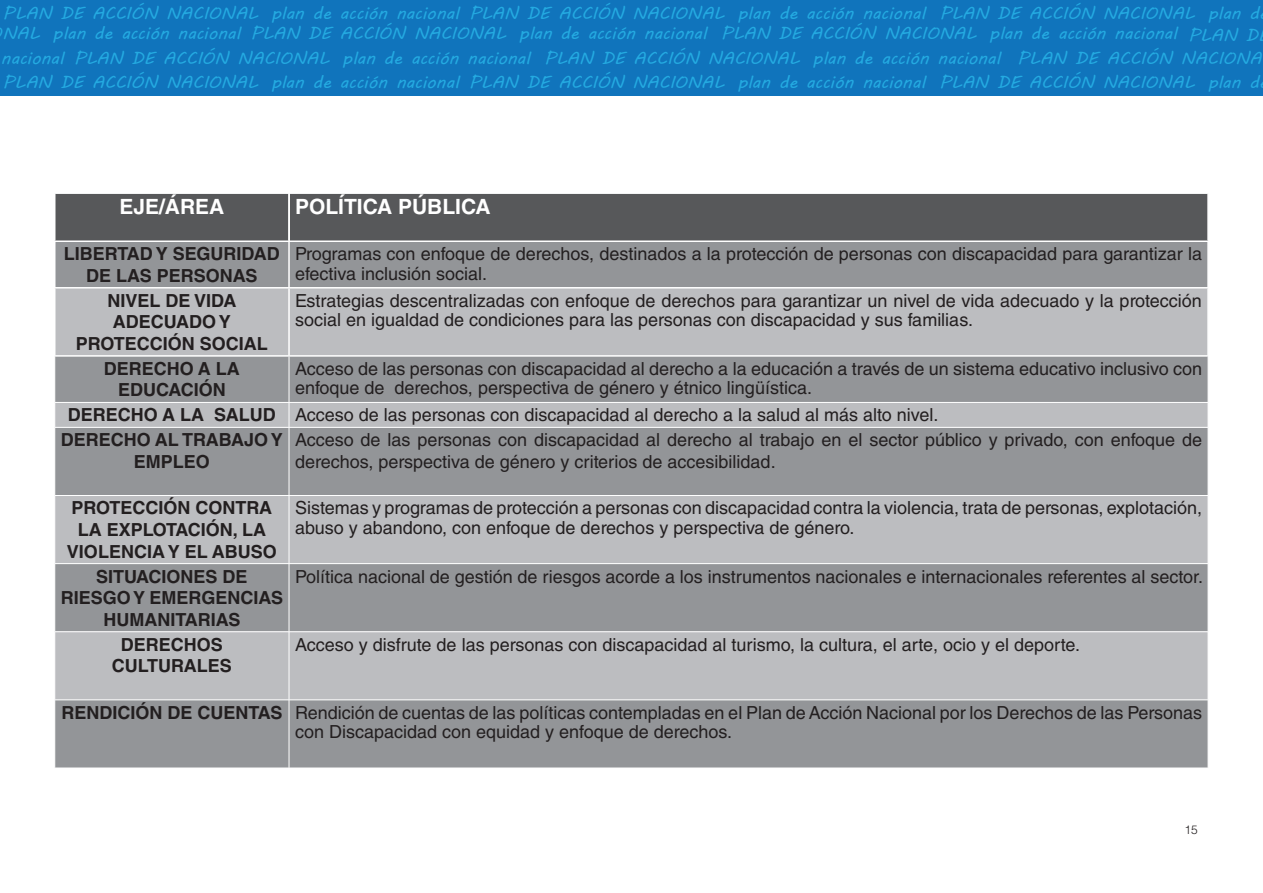
<style>
.page{position:relative;width:1263px;height:893px;background:#fff}
.page>*{position:absolute;margin:0;border:0;box-sizing:border-box;transform-origin:0 0}
.t1{font:700 21px "Helvetica LT Std";color:#fff}
.t2{font:18px/19.5px "Helvetica LT Std";color:#231f20}
.t3{font:700 18px/21.6px "Helvetica LT Std";color:#231f20;text-align:center}
.t4{font:16.95px/20px "MV Boli";color:#24aae1;scale:1.04 1}
.t5{font:300 12px "Helvetica LT Std";color:#231f20}
</style>
<div class="page">
<div style="left:56px;top:194px;width:1151px;height:46px;background:#57585a"></div>
<div style="left:55px;top:242px;width:1153px;height:526px;background:#939598"></div>
<svg style="left:55px;top:289px;width:1153px;height:411px;background:#aaabae"></svg>
<hr style="left:289px;top:357px;width:1px;height:45px;background:#fff">
<hr style="left:55px;top:402px;width:234px;height:1px;background:#fff">
<hr style="left:289px;top:402px;width:919px;height:1px;background:#fff">
<svg style="left:289px;top:403px;width:1px;height:24px"></svg>
<hr style="left:55px;top:427px;width:234px;height:1px;background:#fff">
<hr style="left:289px;top:427px;width:919px;height:1px;background:#fff">
<hr style="left:289px;top:428px;width:1px;height:67px;background:#fff">
<hr style="left:55px;top:495px;width:234px;height:1px;background:#fff">
<hr style="left:289px;top:495px;width:919px;height:1px;background:#fff">
<hr style="left:289px;top:496px;width:1px;height:67px;background:#fff">
<hr style="left:55px;top:563px;width:234px;height:1px;background:#fff">
<hr style="left:289px;top:563px;width:919px;height:1px;background:#fff">
<hr style="left:289px;top:564px;width:1px;height:68px;background:#fff">
<hr style="left:55px;top:631px;width:234px;height:1px;background:#fff">
<hr style="left:289px;top:631px;width:919px;height:1px;background:#fff">
<hr style="left:289px;top:632px;width:1px;height:68px;background:#fff">
<hr style="left:55px;top:700px;width:234px;height:1px;background:#fff">
<hr style="left:289px;top:700px;width:919px;height:1px;background:#fff">
<hr style="left:289px;top:700px;width:1px;height:68px;background:#fff">
<hr style="left:54px;top:242px;width:2px;height:45px;background:#fff">
<hr style="left:288px;top:242px;width:2px;height:45px;background:#fff">
<hr style="left:1207px;top:242px;width:2px;height:45px;background:#fff">
<hr style="left:54px;top:287px;width:235px;height:2px;background:#fff">
<hr style="left:54px;top:289px;width:2px;height:66px;background:#fff">
<hr style="left:289px;top:287px;width:920px;height:2px;background:#fff">
<hr style="left:288px;top:289px;width:2px;height:66px;background:#fff">
<hr style="left:1207px;top:289px;width:2px;height:66px;background:#fff">
<hr style="left:54px;top:355px;width:235px;height:2px;background:#fff">
<hr style="left:289px;top:355px;width:920px;height:2px;background:#fff">
<hr style="left:288px;top:192px;width:2px;height:49px;background:#fff">
<div style="left:0;top:0;width:685px;height:96px;background:#1074bc"></div>
<div style="left:678px;top:0;width:585px;height:96px;background:#1074bc"></div>
<p class="t4" style="left:3px;top:2px;width:1210px">PLAN DE ACCIÓN NACIONAL plan de acción nacional PLAN DE ACCIÓN NACIONAL plan de acción nacional PLAN DE ACCIÓN NACIONAL plan d<br>NAL plan de acción nacional PLAN DE ACCIÓN NACIONAL plan de acción nacional PLAN DE ACCIÓN NACIONAL plan de acción nacional</p>
<p class="t4" style="left:1px;top:46px;width:1211px;line-height:23.5px">nacional PLAN DE ACCIÓN NACIONAL plan de acción nacional PLAN DE ACCIÓN NACIONAL plan de acción nacional<br>PLAN DE ACCIÓN NACIONAL plan de acción nacional PLAN DE ACCIÓN NACIONAL plan de acción nacional PLAN DE ACCIÓN NACIONAL plan d</p>
<p class="t4" style="left:1188px;top:25px;width:69px">PLAN D</p>
<p class="t4" style="left:1017px;top:48px;width:236px">PLAN DE ACCIÓN NACIONA</p>
<p class="t1" style="left:119px;top:194px;width:107px">EJE/ÁREA</p>
<p class="t1" style="left:295px;top:194px;width:197px">POLÍTICA PÚBLICA</p>
<p class="t3" style="left:64px;top:243px;width:217px">LIBERTAD Y SEGURIDAD<br>DE LAS PERSONAS</p>
<p class="t2" style="left:295px;top:244px;width:909px">Programas con enfoque de derechos, destinados a la protección de personas con discapacidad para garantizar la efectiva inclusión social.</p>
<p class="t3" style="left:76px;top:289px;width:193px">NIVEL DE VIDA<br>ADECUADO Y<br>PROTECCIÓN SOCIAL</p>
<p class="t2" style="left:295px;top:291px;width:908px">Estrategias descentralizadas con enfoque de derechos para garantizar un nivel de vida adecuado y la protección social en igualdad de condiciones para las personas con discapacidad y sus familias.</p>
<p class="t3" style="left:104px;top:357px;width:138px">DERECHO A LA<br>EDUCACIÓN</p>
<p class="t2" style="left:295px;top:359px;width:909px">Acceso de las personas con discapacidad al derecho a la educación a través de un sistema educativo inclusivo con enfoque de derechos, perspectiva de género y étnico lingüística.</p>
<p class="t3" style="left:68px;top:404px;width:209px">DERECHO A LA SALUD</p>
<p class="t2" style="left:295px;top:405px;width:645px">Acceso de las personas con discapacidad al derecho a la salud al más alto nivel.</p>
<p class="t3" style="left:61px;top:429px;width:224px">DERECHO AL TRABAJO Y<br>EMPLEO</p>
<p class="t2" style="left:295px;top:429px;width:909px;line-height:21.6px">Acceso de las personas con discapacidad al derecho al trabajo en el sector público y privado, con enfoque de derechos, perspectiva de género y criterios de accesibilidad.</p>
<p class="t3" style="left:67px;top:497px;width:211px">PROTECCIÓN CONTRA<br>LA EXPLOTACIÓN, LA<br>VIOLENCIA Y EL ABUSO</p>
<p class="t2" style="left:295px;top:498px;width:908px">Sistemas y programas de protección a personas con discapacidad contra la violencia, trata de personas, explotación, abuso y abandono, con enfoque de derechos y perspectiva de género.</p>
<p class="t3" style="left:61px;top:565px;width:224px">SITUACIONES DE<br>RIESGO Y EMERGENCIAS<br>HUMANITARIAS</p>
<p class="t2" style="left:295px;top:566px;width:910px">Política nacional de gestión de riesgos acorde a los instrumentos nacionales e internacionales referentes al sector.</p>
<p class="t3" style="left:112px;top:633px;width:122px">DERECHOS<br>CULTURALES</p>
<p class="t2" style="left:295px;top:635px;width:787px">Acceso y disfrute de las personas con discapacidad al turismo, la cultura, el arte, ocio y el deporte.</p>
<p class="t3" style="left:61px;top:701px;width:222px">RENDICIÓN DE CUENTAS</p>
<p class="t2" style="left:295px;top:703px;width:908px">Rendición de cuentas de las políticas contempladas en el Plan de Acción Nacional por los Derechos de las Personas con Discapacidad con equidad y enfoque de derechos.</p>
<p class="t5" style="left:1184px;top:822px;width:15px">15</p>
</div>
